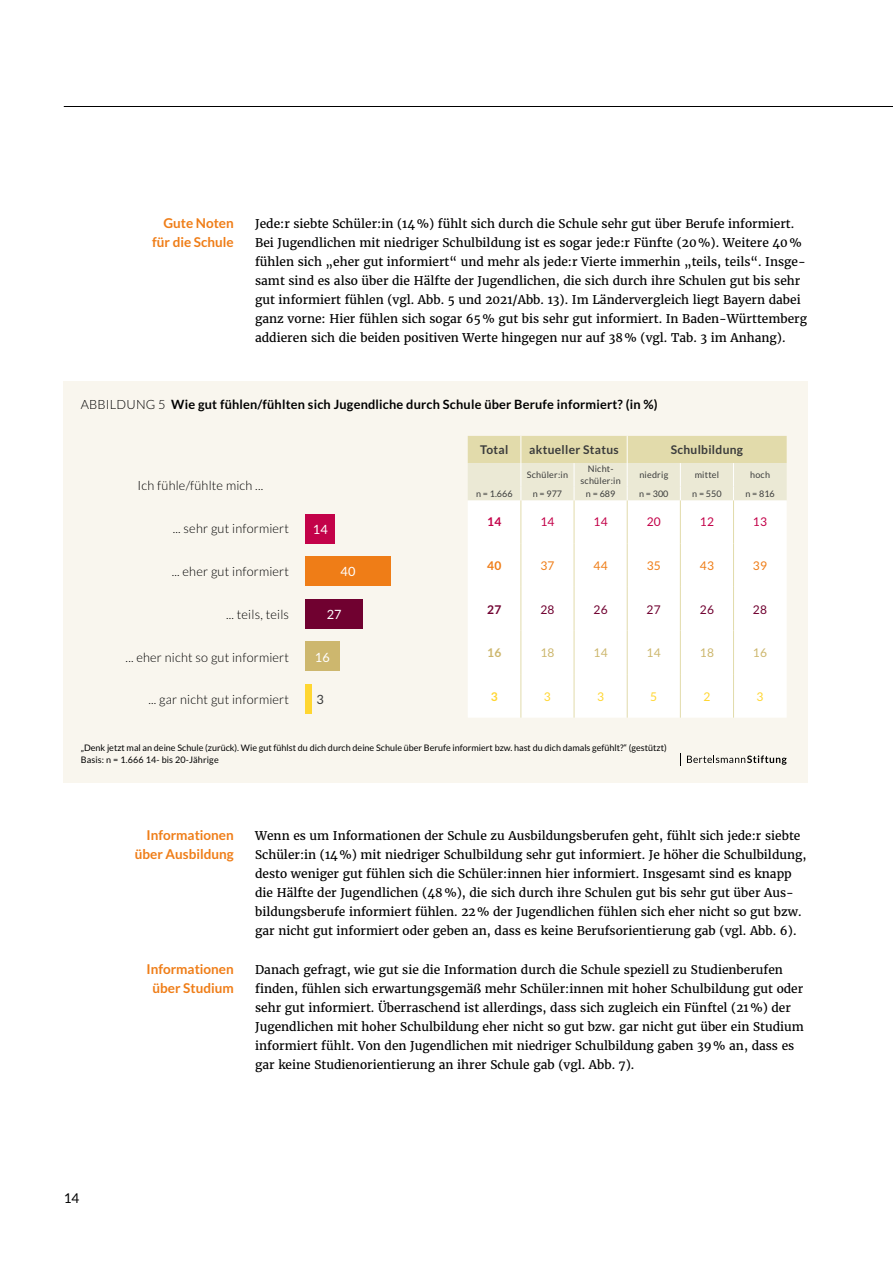
<style>
.page{position:relative;width:893px;height:1263px;background:#fff}
.page>*{position:absolute;margin:0;border:0;box-sizing:border-box;transform-origin:0 0}
.t1{font:700 13.5px/19.2px "Lato";color:#ef7d17;text-align:right}
.t2{font:13.5px "Lato";color:#000}
.t3{font:300 12.75px "Lato";letter-spacing:.015em;color:#000}
.t4{font:700 12.75px "Lato";letter-spacing:.015em;color:#000}
.t5{font:12.75px "Lato";letter-spacing:.015em;color:#fff}
.t6{font:12.75px "Lato";color:#3a3b3b}
.t7{font:12px/19.2px "Merriweather";color:#000}
.t8{font:700 12px "Lato";letter-spacing:.025em;color:#3a3b3b}
.t9{font:12px "Lato";letter-spacing:.025em;color:#c30249}
.t10{font:12px "Lato";letter-spacing:.025em;color:#ef7d17}
.t11{font:12px "Lato";letter-spacing:.025em;color:#700130}
.t12{font:12px "Lato";letter-spacing:.025em;color:#cdb76e}
.t13{font:12px "Lato";color:#ffd631}
.t14{font:700 12px "Lato";color:#c30249}
.t15{font:700 12px "Lato";color:#ef7d17}
.t16{font:700 12px "Lato";color:#700130}
.t17{font:700 12px "Lato";color:#cdb76e}
.t18{font:700 12px "Lato";color:#ffd631}
.t19{font:9px/12px "Lato";color:#000}
.t20{font:9px/12px "Lato";letter-spacing:.025em;color:#3a3b3b;text-align:center}
.s1{font-weight:300}
</style>
<div class="page">
<hr style="left:64px;top:106px;width:829px;height:1px;background:#000">
<div style="left:64px;top:381px;width:744px;height:401px;background:#f9f6ee"></div>
<div style="left:305px;top:599px;width:58px;height:30px;background:#700130"></div>
<div style="left:305px;top:641px;width:34px;height:30px;background:#cdb76e"></div>
<div style="left:305px;top:684px;width:7px;height:30px;background:#ffd631"></div>
<div style="left:305px;top:556px;width:85px;height:30px;background:#ef7d17"></div>
<div style="left:305px;top:514px;width:30px;height:30px;background:#c30249"></div>
<svg style="left:687px;top:755px;width:100px;height:10px"></svg>
<svg style="left:680px;top:753px;width:1px;height:13px"></svg>
<div style="left:468px;top:500px;width:319px;height:218px;background:#fff"></div>
<svg style="left:468px;top:436px;width:319px;height:64px"></svg>
<hr style="left:520px;top:500px;width:1px;height:43px;background:#e2dbab">
<hr style="left:574px;top:500px;width:1px;height:43px;background:#e2dbab">
<hr style="left:627px;top:500px;width:1px;height:43px;background:#e2dbab">
<hr style="left:680px;top:500px;width:1px;height:43px;background:#e2dbab">
<hr style="left:733px;top:500px;width:1px;height:43px;background:#e2dbab">
<hr style="left:520px;top:543px;width:1px;height:44px;background:#e2dbab">
<hr style="left:574px;top:543px;width:1px;height:44px;background:#e2dbab">
<hr style="left:627px;top:543px;width:1px;height:44px;background:#e2dbab">
<hr style="left:680px;top:543px;width:1px;height:44px;background:#e2dbab">
<hr style="left:733px;top:543px;width:1px;height:44px;background:#e2dbab">
<hr style="left:520px;top:587px;width:1px;height:43px;background:#e2dbab">
<hr style="left:574px;top:587px;width:1px;height:43px;background:#e2dbab">
<hr style="left:627px;top:587px;width:1px;height:43px;background:#e2dbab">
<hr style="left:680px;top:587px;width:1px;height:43px;background:#e2dbab">
<hr style="left:733px;top:587px;width:1px;height:43px;background:#e2dbab">
<hr style="left:520px;top:630px;width:1px;height:44px;background:#e2dbab">
<hr style="left:574px;top:630px;width:1px;height:44px;background:#e2dbab">
<hr style="left:627px;top:630px;width:1px;height:44px;background:#e2dbab">
<hr style="left:680px;top:630px;width:1px;height:44px;background:#e2dbab">
<hr style="left:733px;top:630px;width:1px;height:44px;background:#e2dbab">
<hr style="left:520px;top:674px;width:1px;height:44px;background:#e2dbab">
<hr style="left:574px;top:674px;width:1px;height:44px;background:#e2dbab">
<hr style="left:627px;top:674px;width:1px;height:44px;background:#e2dbab">
<hr style="left:680px;top:674px;width:1px;height:44px;background:#e2dbab">
<hr style="left:733px;top:674px;width:1px;height:44px;background:#e2dbab">
<p class="t1" style="left:152px;top:213px;width:83px">Gute Noten für die Schule</p>
<p class="t7" style="left:255px;top:213px;width:553px">Jede:r siebte Schüler:in (14%) fühlt sich durch die Schule sehr gut über Berufe informiert.<br>Bei Jugendlichen mit niedriger Schulbildung ist es sogar jede:r Fünfte (20%). Weitere 40% fühlen sich „eher gut informiert“ und mehr als jede:r Vierte immerhin „teils, teils“. Insge&shy;samt sind es also über die Hälfte der Jugendlichen, die sich durch ihre Schulen gut bis sehr gut informiert fühlen (vgl. Abb. 5 und 2021/Abb. 13). Im Ländervergleich liegt Bayern dabei ganz vorne: Hier fühlen sich sogar 65% gut bis sehr gut informiert. In Baden-Württemberg addieren sich die beiden positiven Werte hingegen nur auf 38% (vgl. Tab. 3 im Anhang).</p>
<p class="t4" style="left:81px;top:397px;width:578px"><span class="s1">ABBILDUNG 5</span> Wie gut fühlen/fühlten sich Jugendliche durch Schule über Berufe informiert? (in %)</p>
<p class="t3" style="left:138px;top:478px;width:127px">Ich fühle/fühlte mich ...</p>
<p class="t3" style="left:173px;top:522px;width:118px">... sehr gut informiert</p>
<p class="t3" style="left:172px;top:565px;width:119px">... eher gut informiert</p>
<p class="t3" style="left:226px;top:607px;width:64px">... teils, teils</p>
<p class="t3" style="left:126px;top:650px;width:165px">... eher nicht so gut informiert</p>
<p class="t3" style="left:149px;top:693px;width:142px">... gar nicht gut informiert</p>
<p class="t5" style="left:313px;top:522px;width:16px">14</p>
<p class="t5" style="left:340px;top:565px;width:16px">40</p>
<p class="t5" style="left:327px;top:607px;width:16px">27</p>
<p class="t5" style="left:315px;top:650px;width:16px">16</p>
<p class="t6" style="left:316px;top:692px;width:9px">3</p>
<p class="t8" style="left:480px;top:443px;width:30px">Total</p>
<p class="t8" style="left:529px;top:443px;width:91px">aktueller Status</p>
<p class="t8" style="left:671px;top:443px;width:74px">Schulbildung</p>
<p class="t20" style="left:527px;top:469px;width:43px">Schüler:in</p>
<p class="t20" style="left:580px;top:463px;width:42px">Nicht&shy;schüler:in</p>
<p class="t20" style="left:639px;top:469px;width:30px">niedrig</p>
<p class="t20" style="left:695px;top:469px;width:26px">mittel</p>
<p class="t20" style="left:750px;top:469px;width:21px">hoch</p>
<p class="t20" style="left:476px;top:488px;width:38px">n = 1.666</p>
<p class="t20" style="left:533px;top:488px;width:31px">n = 977</p>
<p class="t20" style="left:586px;top:488px;width:31px">n = 689</p>
<p class="t20" style="left:639px;top:488px;width:31px">n = 300</p>
<p class="t20" style="left:692px;top:488px;width:31px">n = 550</p>
<p class="t20" style="left:745px;top:488px;width:31px">n = 816</p>
<p class="t14" style="left:487px;top:515px;width:16px">14</p>
<p class="t9" style="left:540px;top:515px;width:16px">14</p>
<p class="t9" style="left:593px;top:515px;width:16px">14</p>
<p class="t9" style="left:647px;top:515px;width:16px">20</p>
<p class="t9" style="left:700px;top:515px;width:16px">12</p>
<p class="t9" style="left:753px;top:515px;width:16px">13</p>
<p class="t15" style="left:487px;top:559px;width:16px">40</p>
<p class="t10" style="left:540px;top:559px;width:16px">37</p>
<p class="t10" style="left:593px;top:559px;width:16px">44</p>
<p class="t10" style="left:647px;top:559px;width:16px">35</p>
<p class="t10" style="left:700px;top:559px;width:16px">43</p>
<p class="t10" style="left:753px;top:559px;width:16px">39</p>
<p class="t16" style="left:487px;top:602px;width:16px">27</p>
<p class="t11" style="left:540px;top:602px;width:16px">28</p>
<p class="t11" style="left:593px;top:602px;width:16px">26</p>
<p class="t11" style="left:647px;top:602px;width:16px">27</p>
<p class="t11" style="left:700px;top:602px;width:16px">26</p>
<p class="t11" style="left:753px;top:602px;width:16px">28</p>
<p class="t17" style="left:487px;top:646px;width:16px">16</p>
<p class="t12" style="left:540px;top:646px;width:16px">18</p>
<p class="t12" style="left:593px;top:646px;width:16px">14</p>
<p class="t12" style="left:647px;top:646px;width:16px">14</p>
<p class="t12" style="left:700px;top:646px;width:16px">18</p>
<p class="t12" style="left:753px;top:646px;width:16px">16</p>
<p class="t18" style="left:491px;top:689px;width:8px">3</p>
<p class="t13" style="left:544px;top:690px;width:8px">3</p>
<p class="t13" style="left:597px;top:690px;width:8px">3</p>
<p class="t13" style="left:650px;top:690px;width:8px">5</p>
<p class="t13" style="left:703px;top:690px;width:8px">2</p>
<p class="t13" style="left:757px;top:690px;width:8px">3</p>
<p class="t19" style="left:81px;top:742px;width:587px">„Denk jetzt mal an deine Schule (zurück). Wie gut fühlst du dich durch deine Schule über Berufe informiert bzw. hast du dich damals gefühlt?“ (gestützt)<br>Basis: n = 1.666 14- bis 20-Jährige</p>
<p class="t2" style="left:64px;top:1191px;width:17px">14</p>
<p class="t1" style="left:135px;top:825px;width:100px">Informationen über Ausbildung</p>
<p class="t1" style="left:146px;top:959px;width:89px;text-align:center">Informationen über Studium</p>
<p class="t7" style="left:255px;top:826px;width:553px">Wenn es um Informationen der Schule zu Ausbildungsberufen geht, fühlt sich jede:r siebte Schüler:in (14%) mit niedriger Schulbildung sehr gut informiert. Je höher die Schulbildung, desto weniger gut fühlen sich die Schüler:innen hier informiert. Insgesamt sind es knapp die Hälfte der Jugendlichen (48%), die sich durch ihre Schulen gut bis sehr gut über Aus&shy;bildungsberufe informiert fühlen. 22% der Jugendlichen fühlen sich eher nicht so gut bzw. gar nicht gut informiert oder geben an, dass es keine Berufsorientierung gab (vgl. Abb. 6).</p>
<p class="t7" style="left:255px;top:959px;width:550px">Danach gefragt, wie gut sie die Information durch die Schule speziell zu Studienberufen finden, fühlen sich erwartungsgemäß mehr Schüler:innen mit hoher Schulbildung gut oder sehr gut informiert. Überraschend ist allerdings, dass sich zugleich ein Fünftel (21%) der Jugendlichen mit hoher Schulbildung eher nicht so gut bzw. gar nicht gut über ein Studium informiert fühlt. Von den Jugendlichen mit niedriger Schulbildung gaben 39% an, dass es gar keine Studienorientierung an ihrer Schule gab (vgl. Abb. 7).</p>
</div>
